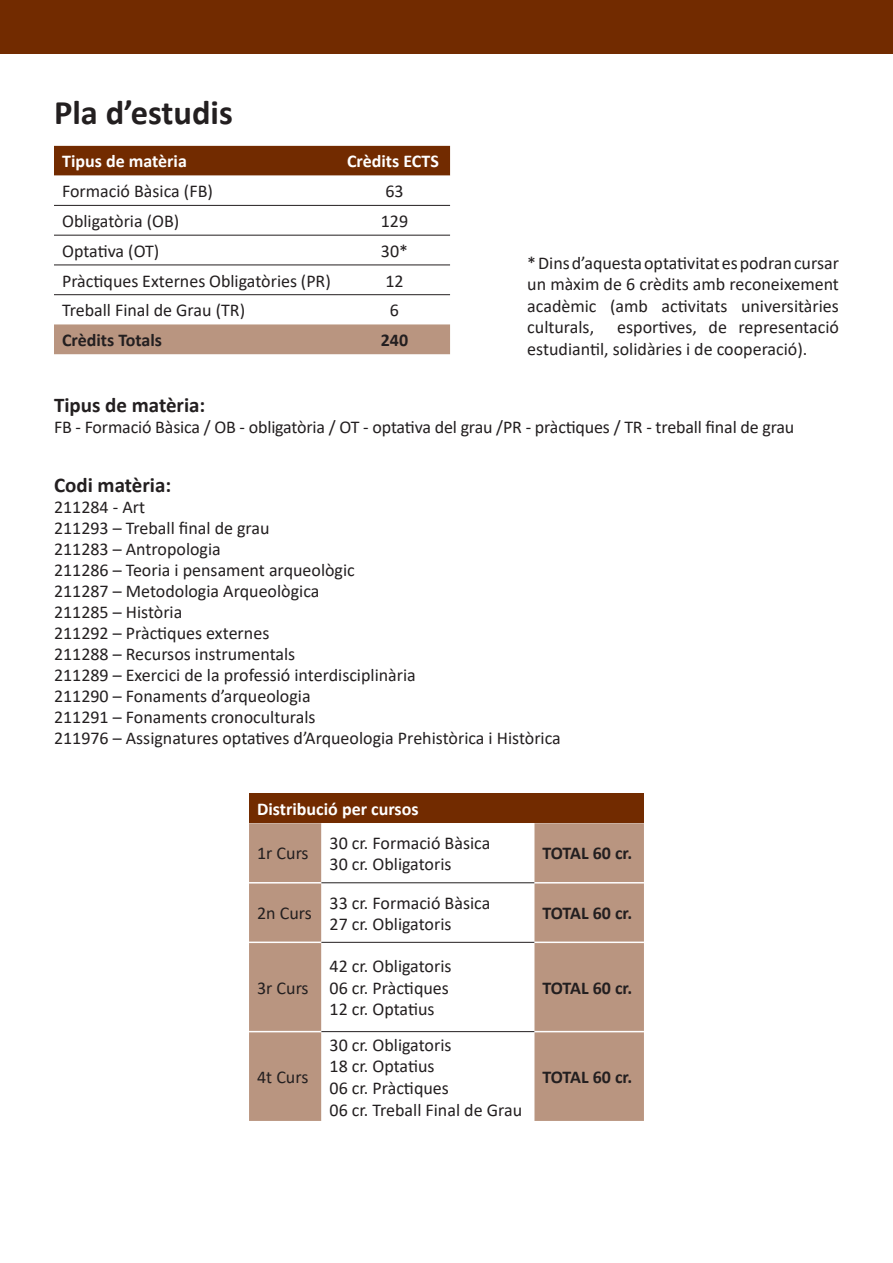
<style>
.page{position:relative;width:893px;height:1263px;background:#fff}
.page>*{position:absolute;margin:0;border:0;box-sizing:border-box;transform-origin:0 0}
.Título{font:700 34.5px "Calibri";color:#231f20}
.t1{font:700 21px "Calibri";color:#231f20}
.Normal__Web{font:18px/21.6px "Calibri";color:#231f20}
.Normal__Web-2{font:700 18px "Calibri";color:#231f20}
.Normal__Web-3{font:700 18px "Calibri";color:#fff}
</style>
<div class="page">
<div style="left:0;top:0;width:893px;height:53px;background:#722b00"></div>
<div style="left:54px;top:146px;width:396px;height:30px;background:#722b00"></div>
<svg style="left:54px;top:204px;width:396px;height:92px"></svg>
<div style="left:54px;top:324px;width:396px;height:30px;background:#b99580"></div>
<hr style="left:54px;top:265px;width:285px;height:1px;background:#231f20">
<hr style="left:339px;top:265px;width:111px;height:1px;background:#231f20">
<hr style="left:54px;top:294px;width:285px;height:1px;background:#231f20">
<hr style="left:339px;top:294px;width:111px;height:1px;background:#231f20">
<hr style="left:54px;top:205px;width:285px;height:1px;background:#231f20">
<hr style="left:339px;top:205px;width:111px;height:1px;background:#231f20">
<hr style="left:54px;top:235px;width:285px;height:1px;background:#231f20">
<hr style="left:339px;top:235px;width:111px;height:1px;background:#231f20">
<div style="left:249px;top:793px;width:395px;height:30px;background:#722b00"></div>
<div style="left:249px;top:823px;width:395px;height:298px;background:#b99580"></div>
<svg style="left:321px;top:823px;width:213px;height:298px"></svg>
<hr style="left:249px;top:882px;width:72px;height:1px;background:#fff">
<hr style="left:249px;top:941px;width:72px;height:2px;background:#fff">
<hr style="left:249px;top:1031px;width:72px;height:1px;background:#fff">
<hr style="left:534px;top:882px;width:110px;height:1px;background:#fff">
<hr style="left:534px;top:941px;width:110px;height:2px;background:#fff">
<hr style="left:534px;top:1031px;width:110px;height:1px;background:#fff">
<hr style="left:321px;top:882px;width:213px;height:1px;background:#231f20">
<hr style="left:321px;top:942px;width:213px;height:1px;background:#231f20">
<hr style="left:321px;top:1031px;width:213px;height:1px;background:#231f20">
<p class="Título" style="left:54px;top:88px;width:180px">Pla d’estudis</p>
<p class="Normal__Web-3" style="left:62px;top:149px;width:126px">Tipus de matèria</p>
<p class="Normal__Web-3" style="left:347px;top:149px;width:93px">Crèdits ECTS</p>
<p class="Normal__Web" style="left:62px;top:180px;width:152px">Formació Bàsica (FB)</p>
<p class="Normal__Web" style="left:385px;top:180px;width:20px">63</p>
<p class="Normal__Web" style="left:62px;top:210px;width:119px">Obligatòria (OB)</p>
<p class="Normal__Web" style="left:381px;top:210px;width:29px">129</p>
<p class="Normal__Web" style="left:62px;top:240px;width:99px">Optativa (OT)</p>
<p class="Normal__Web" style="left:381px;top:240px;width:29px">30*</p>
<p class="Normal__Web" style="left:62px;top:269px;width:270px">Pràctiques Externes Obligatòries (PR)</p>
<p class="Normal__Web" style="left:385px;top:269px;width:20px">12</p>
<p class="Normal__Web" style="left:62px;top:299px;width:185px">Treball Final de Grau (TR)</p>
<p class="Normal__Web" style="left:390px;top:299px;width:11px">6</p>
<p class="Normal__Web-2" style="left:62px;top:327px;width:101px">Crèdits Totals</p>
<p class="Normal__Web-2" style="left:381px;top:327px;width:29px">240</p>
<p class="Normal__Web" style="left:527px;top:251px;width:313px;text-align:justify">* Dins d’aquesta optativitat es podran cursar un màxim de 6 crèdits amb reconeixement acadèmic (amb activitats universitàries culturals,</p>
<p class="Normal__Web" style="left:527px;top:316px;width:313px;text-indent:90px">esportives, de representació estudiantil, solidàries i de cooperació).</p>
<p class="t1" style="left:54px;top:390px;width:153px">Tipus de matèria:</p>
<p class="Normal__Web" style="left:54px;top:416px;width:742px">FB - Formació Bàsica / OB - obligatòria / OT - optativa del grau /PR - pràctiques / TR - treball final de grau</p>
<p class="t1" style="left:54px;top:470px;width:119px">Codi matèria:</p>
<p class="Normal__Web" style="left:54px;top:496px;width:93px">211284 - Art</p>
<p class="Normal__Web" style="left:54px;top:517px;width:217px">211293 – Treball final de grau</p>
<p class="Normal__Web" style="left:54px;top:538px;width:168px">211283 – Antropologia</p>
<p class="Normal__Web" style="left:54px;top:559px;width:302px;line-height:21px">211286 – Teoria i pensament arqueològic<br>211287 – Metodologia Arqueològica</p>
<p class="Normal__Web" style="left:54px;top:601px;width:130px">211285 – Història</p>
<p class="Normal__Web" style="left:54px;top:622px;width:217px">211292 – Pràctiques externes</p>
<p class="Normal__Web" style="left:54px;top:643px;width:243px">211288 – Recursos instrumentals</p>
<p class="Normal__Web" style="left:54px;top:664px;width:363px">211289 – Exercici de la professió interdisciplinària</p>
<p class="Normal__Web" style="left:54px;top:685px;width:258px">211290 – Fonaments d’arqueologia</p>
<p class="Normal__Web" style="left:54px;top:706px;width:263px">211291 – Fonaments cronoculturals</p>
<p class="Normal__Web" style="left:54px;top:727px;width:508px">211976 – Assignatures optatives d’Arqueologia Prehistòrica i Històrica</p>
<p class="Normal__Web-3" style="left:257px;top:796px;width:163px">Distribució per cursos</p>
<p class="Normal__Web" style="left:257px;top:842px;width:53px">1r Curs</p>
<p class="Normal__Web" style="left:330px;top:832px;width:162px">30 cr. Formació Bàsica<br>30 cr. Obligatoris</p>
<p class="Normal__Web-2" style="left:542px;top:841px;width:91px">TOTAL 60 cr.</p>
<p class="Normal__Web" style="left:257px;top:902px;width:56px">2n Curs</p>
<p class="Normal__Web" style="left:330px;top:891px;width:162px">33 cr. Formació Bàsica<br>27 cr. Obligatoris</p>
<p class="Normal__Web-2" style="left:542px;top:900px;width:91px">TOTAL 60 cr.</p>
<p class="Normal__Web" style="left:257px;top:976px;width:53px">3r Curs</p>
<p class="Normal__Web" style="left:257px;top:1066px;width:53px">4t Curs</p>
<p class="Normal__Web" style="left:330px;top:955px;width:124px">42 cr. Obligatoris</p>
<p class="Normal__Web" style="left:330px;top:976px;width:121px">06 cr. Pràctiques</p>
<p class="Normal__Web" style="left:330px;top:998px;width:107px">12 cr. Optatius</p>
<p class="Normal__Web" style="left:330px;top:1033px;width:124px">30 cr. Obligatoris<br>18 cr. Optatius<br>06 cr. Pràctiques</p>
<p class="Normal__Web" style="left:330px;top:1098px;width:194px">06 cr. Treball Final de Grau</p>
<p class="Normal__Web-2" style="left:542px;top:975px;width:91px">TOTAL 60 cr.</p>
<p class="Normal__Web-2" style="left:542px;top:1065px;width:91px">TOTAL 60 cr.</p>
</div>
